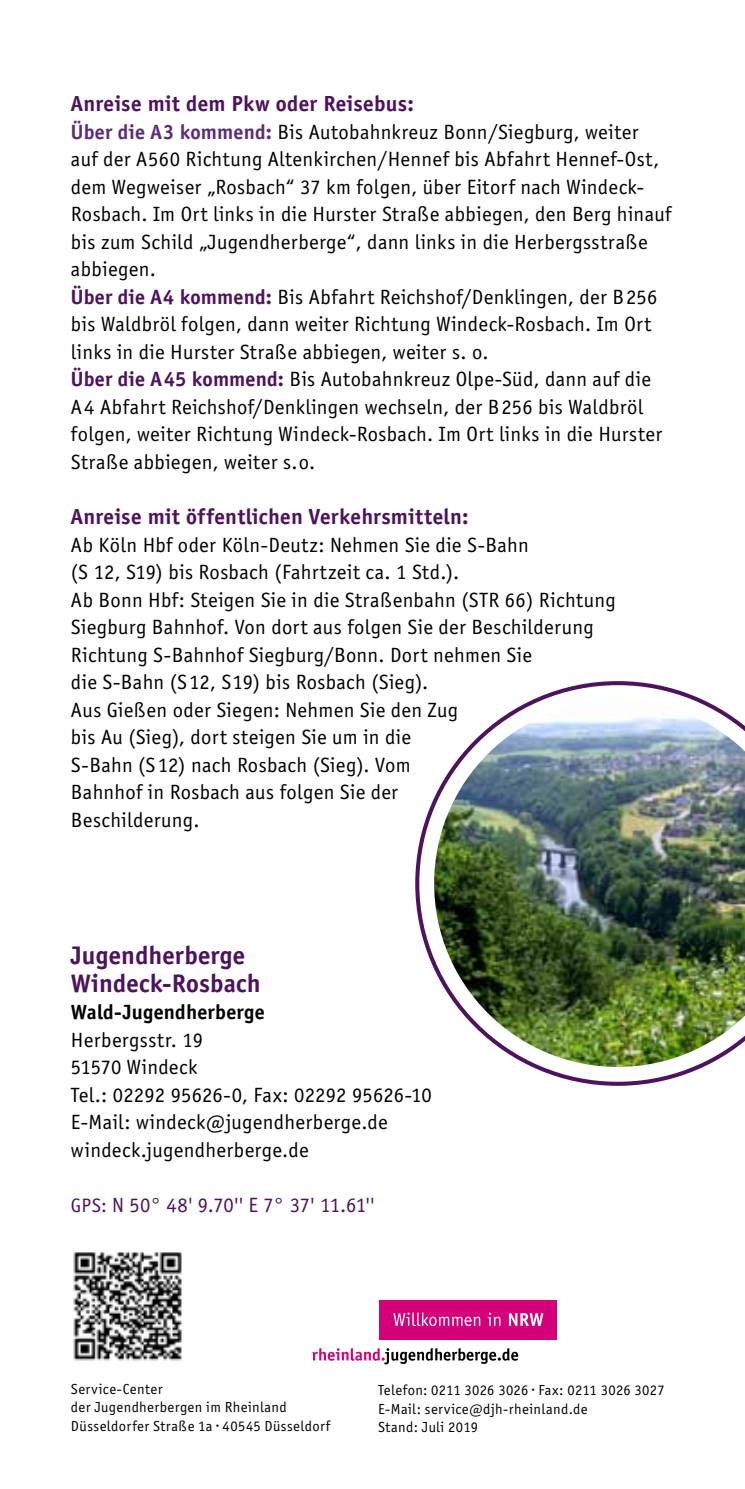
<style>
.page{position:relative;width:745px;height:1489px;background:#fff}
.page>*{position:absolute;margin:0;border:0;box-sizing:border-box;transform-origin:0 0}
.t1{font:700 26.25px/27.5px "Officina Sans EF";letter-spacing:.01em;color:#4d135c}
.t2{font:700 22.5px "Officina Sans EF";letter-spacing:.015em;color:#4d135c}
.t3{font:21.25px/27.5px "Officina Sans EF";letter-spacing:.015em;color:#000}
.t4{font:21.25px "Officina Sans EF";letter-spacing:-.01em;color:#4d135c}
.t5{font:700 21.25px "Officina Sans EF";letter-spacing:.01em;color:#000}
.t6{font:15px/18.8px "Officina Sans EF";letter-spacing:.025em;color:#000}
.s1{font-weight:700;color:#5c2d77}
.s2{font-weight:700;color:#4d135c}
.s3{font-size:20px}
</style>
<div class="page">
<svg style="left:415px;top:681px;width:290px;height:405px"></svg>
<img style="left:434px;top:700px;width:310px;height:366px">
<div style="left:379px;top:1300px;width:177px;height:39px;background:#d4007a"></div>
<svg style="left:393px;top:1312px;width:150px;height:13px"></svg>
<svg style="left:312px;top:1348px;width:206px;height:16px"></svg>
<img style="left:73px;top:1252px;width:109px;height:109px">
<p class="t2" style="left:71px;top:90px;width:344px">Anreise mit dem Pkw oder Reisebus:</p>
<p class="t3" style="left:71px;top:118px;width:601px"><span class="s1">Über die A3 kommend:</span> Bis Autobahnkreuz Bonn/Siegburg, weiter<br>auf der A560 Richtung Altenkirchen/Hennef bis Abfahrt Hennef-Ost, dem Wegweiser „Rosbach“ 37 km folgen, über Eitorf nach Windeck-Rosbach. Im Ort links in die Hurster Straße abbiegen, den Berg hinauf bis zum Schild „Jugendherberge“, dann links in die Herbergsstraße abbiegen.<br><span class="s2">Über die A4 kommend:</span> Bis Abfahrt Reichshof/Denklingen, der B 256 bis Waldbröl folgen, dann weiter Richtung Windeck-Rosbach. Im Ort links in die Hurster Straße abbiegen, weiter s. o.<br><span class="s2">Über die A 45 kommend:</span> Bis Autobahnkreuz Olpe-Süd, dann auf die<br>A 4 Abfahrt Reichshof/Denklingen wechseln, der B 256 bis Waldbröl folgen, weiter Richtung Windeck-Rosbach. Im Ort links in die Hurster Straße abbiegen, weiter s.o.</p>
<p class="t2" style="left:71px;top:503px;width:399px">Anreise mit öffentlichen Verkehrsmitteln:</p>
<p class="t3" style="left:71px;top:531px;width:546px">Ab Köln Hbf oder Köln-Deutz: Nehmen Sie die S-Bahn<br>(S 12, S19) bis Rosbach (Fahrtzeit ca. 1 Std.).<br>Ab Bonn Hbf: Steigen Sie in die Straßenbahn (STR 66) Richtung Siegburg Bahnhof. Von dort aus folgen Sie der Beschilderung Richtung S-Bahnhof Siegburg/Bonn. Dort nehmen Sie<br>die S-Bahn (S 12, S19) bis Rosbach (Sieg).<br>Aus Gießen oder Siegen: Nehmen Sie den Zug<br>bis Au (Sieg), dort steigen Sie um in die<br>S-Bahn (S 12) nach Rosbach (Sieg). Vom<br>Bahnhof in Rosbach aus folgen Sie der<br>Beschilderung.</p>
<p class="t1" style="left:71px;top:941px;width:191px">Jugendherberge<br>Windeck-Rosbach</p>
<p class="t5" style="left:71px;top:999px;width:195px">Wald-Jugendherberge</p>
<p class="t3" style="left:71px;top:1026px;width:362px">Herbergsstr. 19<br>51570 Windeck<br>Tel.: 02292 95626-0, Fax: 02292 95626-10<br>E-Mail: windeck@jugendherberge.de windeck.jugendherberge.de</p>
<p class="t4" style="left:71px;top:1192px;width:305px"><span class="s3">GPS:</span> N 50° 48' 9.70'' E 7° 37' 11.61''</p>
<p class="t6" style="left:71px;top:1379px;width:261px">Service-Center<br>der Jugendherbergen im Rheinland<br>Düsseldorfer Straße 1a · 40545 Düsseldorf</p>
<p class="t6" style="left:378px;top:1380px;width:288px">Telefon: 0211 3026 3026 · Fax: 0211 3026 3027<br>E-Mail: service@djh-rheinland.de<br>Stand: Juli 2019</p>
</div>
